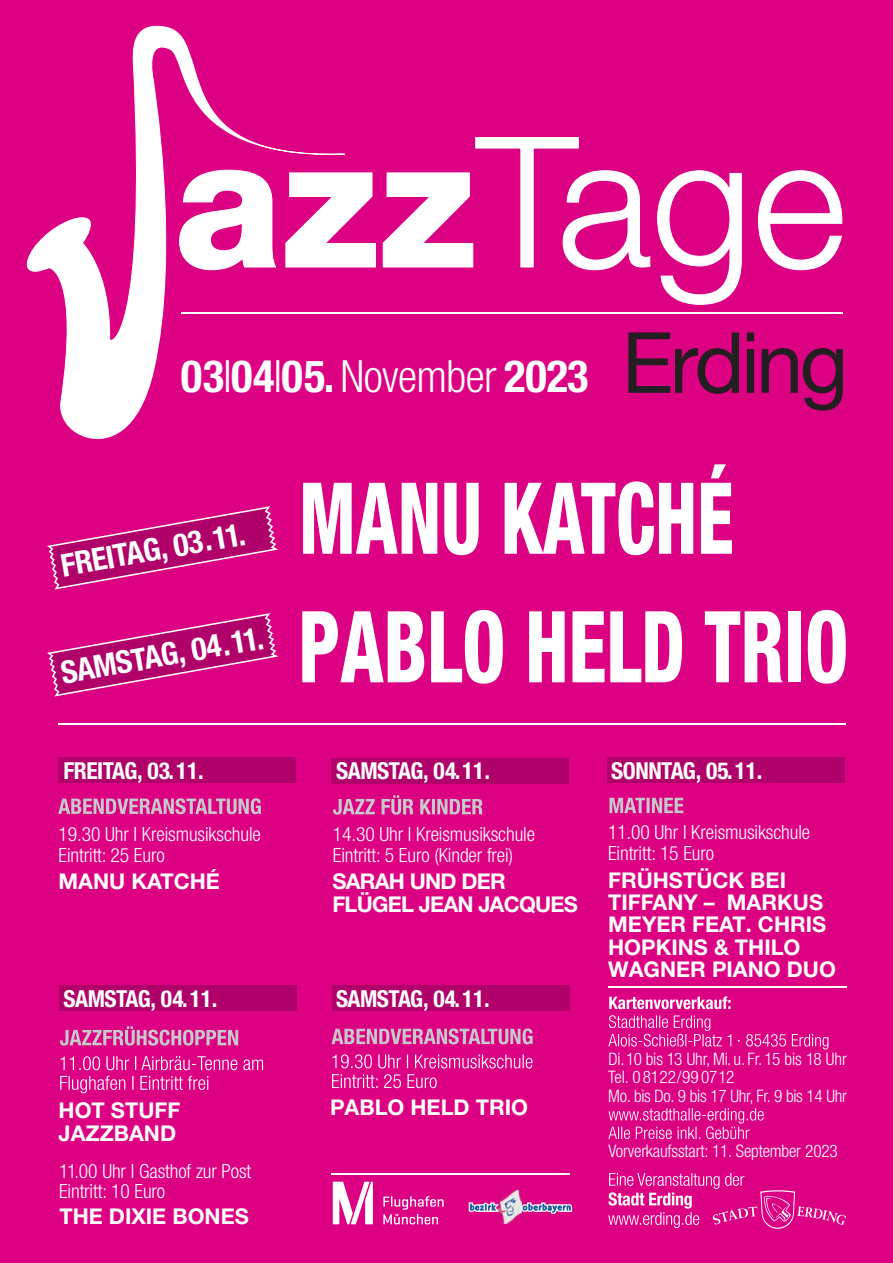
<style>
.page{position:relative;width:893px;height:1263px;background:#dc0182}
.page>*{position:absolute;margin:0;border:0;box-sizing:border-box;transform-origin:0 0}
.t1{font:800 condensed 99.3px/128.6px "Helvetica Neue";color:#fff;scale:.74 1}
.t2{font:700 condensed 44.55px "Helvetica Neue";letter-spacing:.005em;color:#fff}
.t3{font:700 condensed 31.5px "Helvetica Neue";color:#fff}
.t4{font:700 condensed 23.4px "Helvetica Neue";letter-spacing:-.02em;color:#fff}
.t5{font:700 21.75px/22px "Helvetica Neue";color:#fff}
.t6{font:700 21.75px/23.4px "Helvetica Neue";letter-spacing:-.035em;color:#fff}
.t7{font:300 condensed 19.5px/21px "Helvetica Neue";letter-spacing:-.005em;color:#fff}
.t8{font:300 condensed 17.25px/18.5px "Helvetica Neue";letter-spacing:-.01em;color:#fff}
.s1{font-weight:300}
</style>
<div class="page">
<svg style="left:47px;top:506px;width:232px;height:84px"></svg>
<div style="left:331px;top:758px;width:238px;height:26px;background:#b0016a"></div>
<div style="left:332px;top:985px;width:237px;height:26px;background:#b0016a"></div>
<svg style="left:347px;top:172px;width:29px;height:96px"></svg>
<svg style="left:382px;top:137px;width:268px;height:133px"></svg>
<svg style="left:657px;top:170px;width:85px;height:135px"></svg>
<svg style="left:758px;top:170px;width:85px;height:100px"></svg>
<svg style="left:26px;top:25px;width:321px;height:414px"></svg>
<hr style="left:181px;top:312px;width:662px;height:1px;background:#fff">
<hr style="left:58px;top:723px;width:788px;height:2px;background:#fff">
<svg style="left:628px;top:332px;width:215px;height:79px"></svg>
<svg style="left:333px;top:795px;width:150px;height:20px"></svg>
<svg style="left:331px;top:1028px;width:202px;height:16px"></svg>
<div style="left:607px;top:757px;width:238px;height:26px;background:#b0016a"></div>
<svg style="left:609px;top:798px;width:74px;height:15px"></svg>
<hr style="left:608px;top:986px;width:239px;height:2px;background:#fff">
<hr style="left:331px;top:1173px;width:239px;height:2px;background:#fff">
<svg style="left:332px;top:1054px;width:200px;height:34px"></svg>
<svg style="left:608px;top:996px;width:220px;height:143px"></svg>
<svg style="left:608px;top:1173px;width:238px;height:56px"></svg>
<div style="left:59px;top:757px;width:237px;height:26px;background:#b0016a"></div>
<svg style="left:58px;top:798px;width:203px;height:16px"></svg>
<div style="left:59px;top:985px;width:238px;height:26px;background:#b0016a"></div>
<svg style="left:60px;top:1056px;width:203px;height:37px"></svg>
<svg style="left:60px;top:1026px;width:178px;height:19px"></svg>
<svg style="left:47px;top:613px;width:232px;height:84px"></svg>
<svg style="left:383px;top:1196px;width:61px;height:28px"></svg>
<svg style="left:333px;top:1182px;width:40px;height:42px"></svg>
<svg style="left:469px;top:1190px;width:103px;height:34px"></svg>
<h2 class="t2" style="left:181px;top:350px;width:409px">03<span class="s1">I</span>04<span class="s1">I</span>05. <span class="s1">November</span> 2023</h2>
<h3 class="t3" style="left:58px;top:547px;width:188px;rotate:-10deg">FREITAG, 03.11.</h3>
<h3 class="t3" style="left:58px;top:654px;width:207px;rotate:-10deg">SAMSTAG, 04.11.</h3>
<p class="t4" style="left:64px;top:756px;width:141px">FREITAG, 03. 11.</p>
<h1 class="t1" style="left:298px;top:452px;width:745px">MANU KATCHÉ<br>PABLO HELD TRIO</h1>
<p class="t4" style="left:336px;top:757px;width:155px">SAMSTAG, 04. 11.</p>
<p class="t4" style="left:611px;top:756px;width:153px">SONNTAG, 05. 11.</p>
<p class="t7" style="left:59px;top:823px;width:204px">19.30 Uhr I Kreismusikschule<br>Eintritt: 25 Euro</p>
<p class="t7" style="left:333px;top:823px;width:204px">14.30 Uhr I Kreismusikschule<br>Eintritt: 5 Euro (Kinder frei)</p>
<p class="t7" style="left:608px;top:822px;width:204px">11.00 Uhr I Kreismusikschule<br>Eintritt: 15 Euro</p>
<p class="t5" style="left:59px;top:870px;width:163px">MANU KATCHÉ</p>
<p class="t6" style="left:332px;top:869px;width:247px">SARAH UND DER<br>FLÜGEL JEAN JACQUES</p>
<p class="t5" style="left:608px;top:869px;width:229px">FRÜHSTÜCK BEI<br>TIFFANY – MARKUS<br>MEYER FEAT. CHRIS<br>HOPKINS &amp; THILO<br>WAGNER PIANO DUO</p>
<p class="t4" style="left:64px;top:985px;width:155px">SAMSTAG, 04. 11.</p>
<p class="t4" style="left:336px;top:984px;width:155px">SAMSTAG, 04. 11.</p>
<p class="t5" style="left:59px;top:1098px;width:123px;line-height:23.4px">HOT STUFF<br>JAZZBAND</p>
<p class="t5" style="left:330px;top:1096px;width:199px">PABLO HELD TRIO</p>
<p class="t7" style="left:59px;top:1161px;width:194px;line-height:19.6px">11.00 Uhr I Gasthof zur Post<br>Eintritt: 10 Euro</p>
<p class="t5" style="left:59px;top:1204px;width:191px">THE DIXIE BONES</p>
<p class="t8" style="left:608px;top:1049px;width:240px">Di. 10 bis 13 Uhr, Mi. u. Fr. 15 bis 18 Uhr<br>Tel. 08122/99 0712<br>Mo. bis Do. 9 bis 17 Uhr, Fr. 9 bis 14 Uhr</p>
<p class="t8" style="left:608px;top:1142px;width:231px">Vorverkaufsstart: 11. September 2023</p>
</div>
